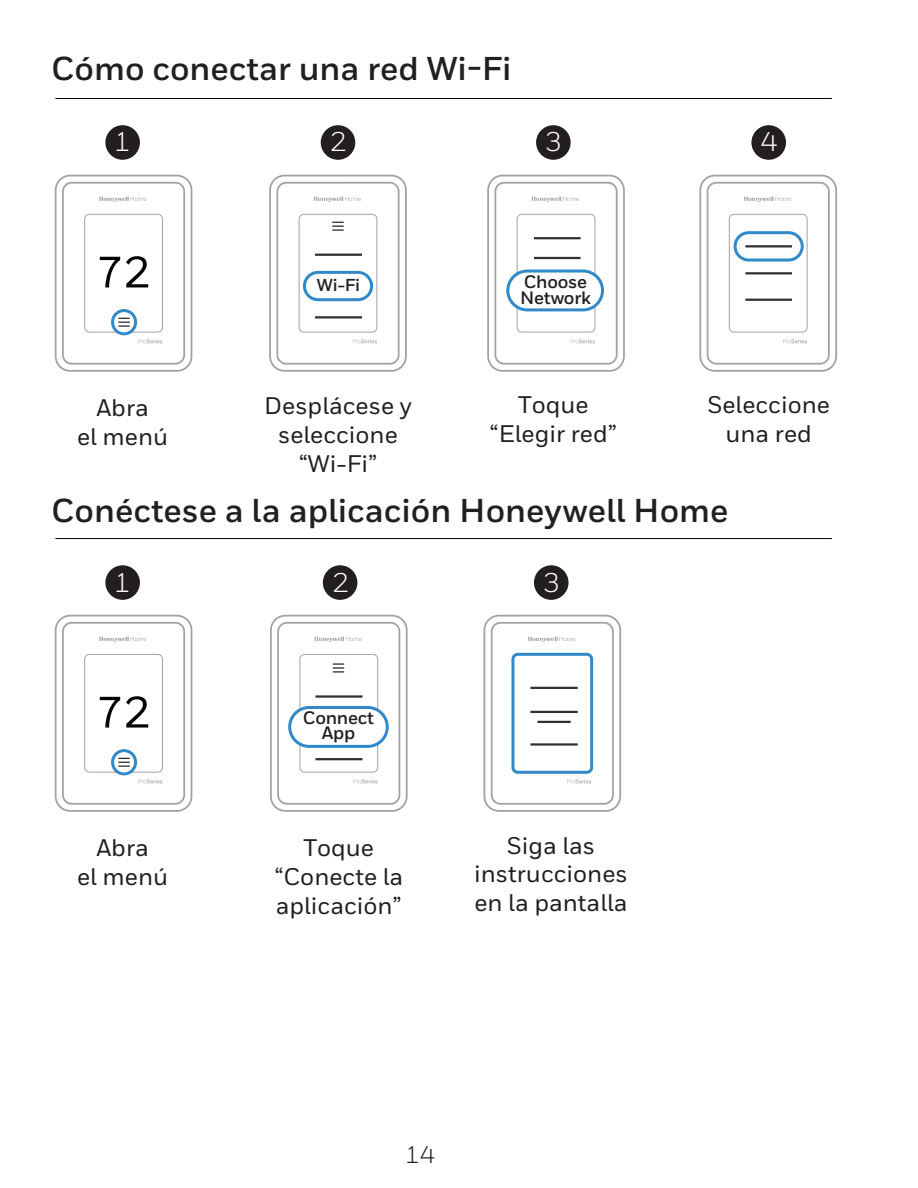
<style>
.page{position:relative;width:918px;height:1188px;background:#fff}
.page>*{position:absolute;margin:0;border:0;box-sizing:border-box;transform-origin:0 0}
.t1{font:700 33px "Honeywell Sans";color:#231f20}
.t2{font:27px "Honeywell Sans";color:#fff}
.t3{font:500 24px/28.8px "Honeywell Sans";color:#211e1e;text-align:center}
.t4{font:24px "Honeywell Sans";color:#231f20}
.t5{font:700 18px/15.6px "Honeywell Sans Web";letter-spacing:-.015em;color:#211e1e}
.t6{font:700 17.4px "Honeywell Sans Web";color:#211e1e}
</style>
<div class="page">
<div style="left:105px;top:125px;width:35px;height:35px;background:#231f20;border-radius:50%"></div>
<svg style="left:55px;top:175px;width:137px;height:197px"></svg>
<div style="left:321px;top:125px;width:34px;height:35px;background:#231f20;border-radius:50%"></div>
<svg style="left:269px;top:175px;width:138px;height:197px"></svg>
<hr style="left:315px;top:254px;width:47px;height:2px;background:#2f302f">
<hr style="left:315px;top:316px;width:47px;height:2px;background:#2f302f">
<div style="left:303px;top:271px;width:70px;height:30px;border:3px solid #3089c8;border-radius:14px"></div>
<div style="left:536px;top:125px;width:35px;height:35px;background:#231f20;border-radius:50%"></div>
<svg style="left:487px;top:175px;width:138px;height:197px"></svg>
<hr style="left:534px;top:237px;width:47px;height:2px;background:#2f302f">
<hr style="left:534px;top:257px;width:47px;height:2px;background:#2f302f">
<div style="left:508px;top:271px;width:95px;height:39px;background:#fff;border-radius:19px"></div>
<div style="left:506px;top:270px;width:98px;height:41px;border:3px solid #3089c8;border-radius:19px"></div>
<div style="left:751px;top:125px;width:35px;height:35px;background:#231f20;border-radius:50%"></div>
<svg style="left:699px;top:175px;width:138px;height:197px"></svg>
<hr style="left:745px;top:245px;width:47px;height:2px;background:#2f302f">
<hr style="left:745px;top:272px;width:47px;height:2px;background:#2f302f">
<hr style="left:745px;top:299px;width:47px;height:2px;background:#2f302f">
<div style="left:734px;top:231px;width:70px;height:31px;border:3px solid #3089c8;border-radius:14px"></div>
<div style="left:105px;top:565px;width:35px;height:35px;background:#231f20;border-radius:50%"></div>
<svg style="left:55px;top:615px;width:137px;height:197px"></svg>
<div style="left:323px;top:565px;width:34px;height:35px;background:#231f20;border-radius:50%"></div>
<svg style="left:270px;top:615px;width:138px;height:197px"></svg>
<hr style="left:316px;top:695px;width:46px;height:3px;background:#2f302f">
<hr style="left:316px;top:758px;width:46px;height:2px;background:#2f302f">
<div style="left:534px;top:565px;width:35px;height:35px;background:#231f20;border-radius:50%"></div>
<svg style="left:484px;top:615px;width:137px;height:197px"></svg>
<div style="left:513px;top:654px;width:79px;height:118px;background:#fff;border-radius:5px"></div>
<div style="left:511px;top:653px;width:82px;height:121px;border:3px solid #3189c9;border-radius:5px"></div>
<hr style="left:530px;top:687px;width:48px;height:2px;background:#2f302f">
<hr style="left:530px;top:711px;width:48px;height:2px;background:#2f302f">
<hr style="left:530px;top:743px;width:48px;height:3px;background:#2f302f">
<hr style="left:537px;top:721px;width:34px;height:2px;background:#2f302f">
<hr style="left:55px;top:98px;width:777px;height:1px;background:#000">
<hr style="left:55px;top:538px;width:777px;height:1px;background:#000">
<h1 class="t1" style="left:51px;top:48px;width:462px">Cómo conectar una red Wi-Fi</h1>
<p class="t2" style="left:114px;top:126px;width:18px">1</p>
<p class="t2" style="left:330px;top:126px;width:18px">2</p>
<p class="t2" style="left:545px;top:126px;width:18px">3</p>
<p class="t6" style="left:317px;top:275px;width:45px">Wi-Fi</p>
<p class="t5" style="left:520px;top:274px;width:72px">Choose<br>Network</p>
<p class="t3" style="left:77px;top:394px;width:93px">Abra<br>el menú</p>
<p class="t3" style="left:264px;top:392px;width:149px">Desplácese y seleccione “Wi-Fi”</p>
<p class="t3" style="left:490px;top:391px;width:129px">Toque “Elegir red”</p>
<p class="t2" style="left:761px;top:126px;width:18px">4</p>
<p class="t3" style="left:707px;top:391px;width:124px">Seleccione una red</p>
<h1 class="t1" style="left:51px;top:490px;width:679px">Conéctese a la aplicación Honeywell Home</h1>
<p class="t2" style="left:114px;top:566px;width:18px">1</p>
<p class="t3" style="left:77px;top:834px;width:93px">Abra<br>el menú</p>
<p class="t2" style="left:332px;top:566px;width:18px">2</p>
<p class="t5" style="left:303px;top:711px;width:73px;text-align:center">Connect<br>App</p>
<p class="t3" style="left:274px;top:834px;width:130px">Toque “Conecte la aplicación”</p>
<p class="t2" style="left:543px;top:566px;width:18px">3</p>
<p class="t3" style="left:474px;top:831px;width:155px">Siga las instrucciones en la pantalla</p>
<p class="t4" style="left:405px;top:1141px;width:31px">14</p>
</div>
